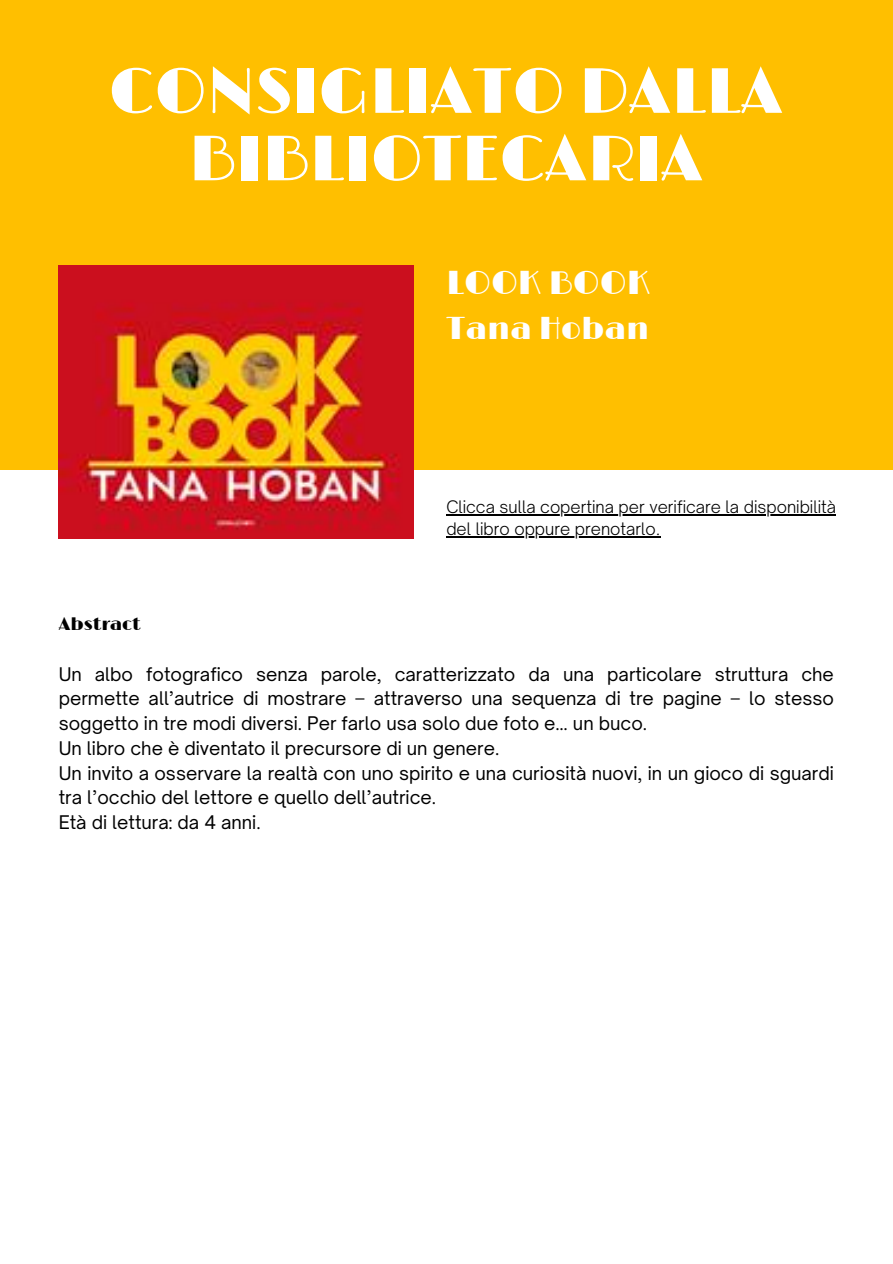
<style>
.page{position:relative;width:893px;height:1264px;background:#fff}
.page>*{position:absolute;margin:0;border:0;box-sizing:border-box;transform-origin:0 0}
.t1{font:64.5px/67.5px "Limelight";color:#fff;text-align:center}
.t2{font:33px "Limelight";color:#fff}
.t3{font:31.5px "Limelight";color:#fff}
.t4{font:18px/24.8px "Open Sauce One";color:#000;text-align:justify}
.t5{font:18px "Limelight";color:#000}
.t6{font:300 16.5px/22.5px "Open Sauce One";color:#000}
</style>
<div class="page">
<div style="left:0;top:0;width:892px;height:469px;background:#ffbf00"></div>
<img style="left:59px;top:266px;width:354px;height:273px">
<hr style="left:446px;top:514px;width:390px;height:1px;background:#000">
<hr style="left:446px;top:536px;width:214px;height:1px;background:#000">
<p class="t1" style="left:109px;top:60px;width:676px">CONSIGLIATO DALLA<br>BIBLIOTECARIA</p>
<p class="t2" style="left:446px;top:264px;width:205px">LOOK BOOK</p>
<p class="t3" style="left:446px;top:310px;width:204px">Tana Hoban</p>
<p class="t6" style="left:446px;top:495px;width:391px">Clicca sulla copertina per verificare la disponibilità del libro oppure prenotarlo.</p>
<p class="t5" style="left:59px;top:613px;width:83px">Abstract</p>
<p class="t4" style="left:59px;top:661px;width:776px">Un albo fotografico senza parole, caratterizzato da una particolare struttura che permette all’autrice di mostrare – attraverso una sequenza di tre pagine – lo stesso soggetto in tre modi diversi. Per farlo usa solo due foto e… un buco.</p>
<p class="t4" style="left:59px;top:735px;width:442px">Un libro che è diventato il precursore di un genere.</p>
<p class="t4" style="left:59px;top:760px;width:776px">Un invito a osservare la realtà con uno spirito e una curiosità nuovi, in un gioco di sguardi tra l’occhio del lettore e quello dell’autrice.</p>
<p class="t4" style="left:59px;top:809px;width:203px">Età di lettura: da 4 anni.</p>
</div>
